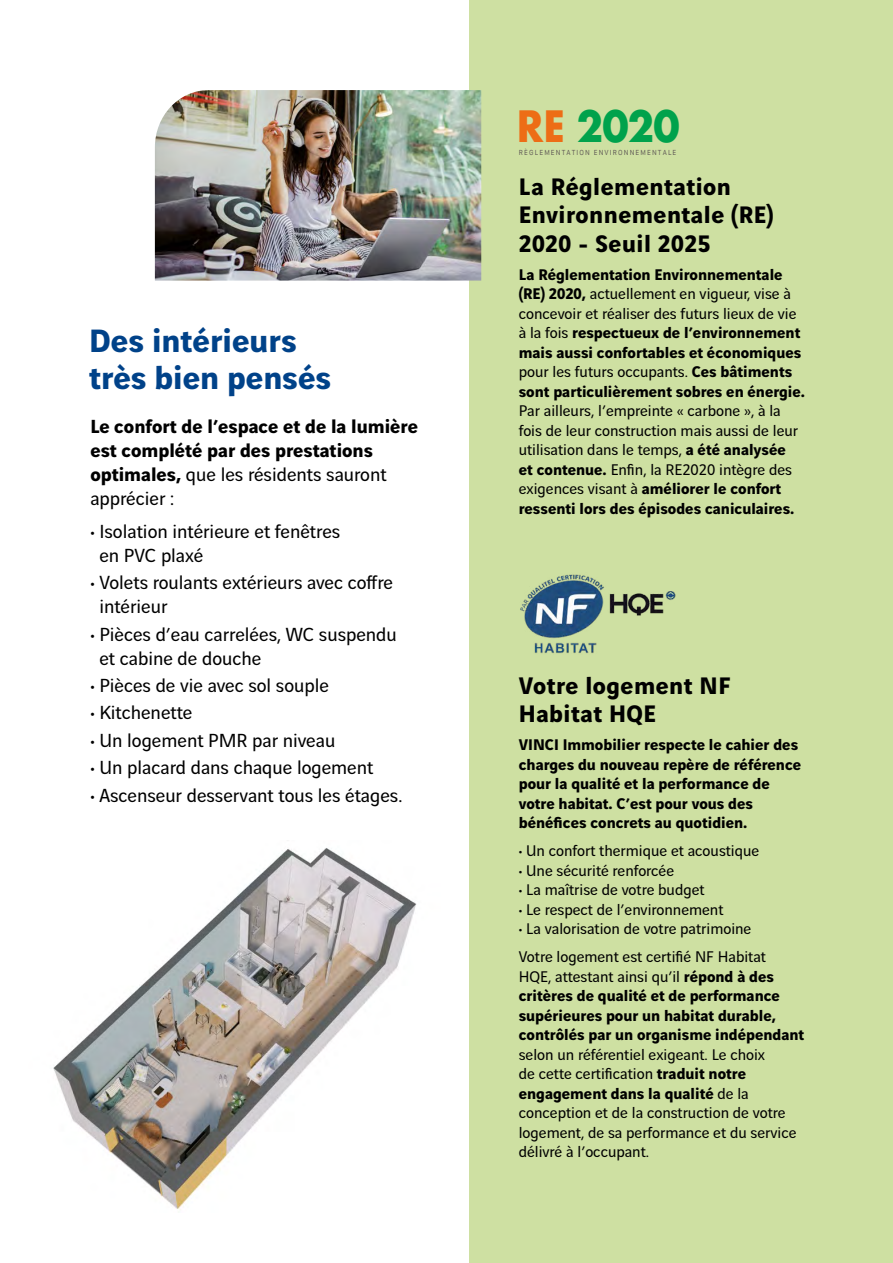
<style>
.page{position:relative;width:893px;height:1263px;background:#fff}
.page>*{position:absolute;margin:0;border:0;box-sizing:border-box;transform-origin:0 0}
.t1{font:700 42px "Futura";letter-spacing:-.02em;color:#00a24c;scale:.92 1}
.t2{font:700 34.5px/36.6px "Vinci Sans";color:#004289}
.t3{font:700 25.5px/28.5px "Vinci Sans";letter-spacing:.02em;color:#000}
.t4{font:20.25px/24px "Vinci Sans";color:#000}
.t5{font:700 20.25px/24px "Vinci Sans";color:#000}
.t6{font:16.5px/19.5px "Vinci Sans";color:#000}
.t7{font:700 16.5px/19.5px "Vinci Sans";color:#000}
.t8{font:7.05px "Galvji";letter-spacing:.18em;color:#5a5352;scale:.9 1}
.s1{font-weight:400}
.s2{color:#ed6d16}
.s3{font-weight:700}
</style>
<div class="page">
<img style="left:53px;top:840px;width:417px;height:372px">
<div style="left:470px;top:0;width:423px;height:1263px;background:#cee0a2"></div>
<img style="left:155px;top:90px;width:326px;height:191px">
<img style="left:520px;top:574px;width:156px;height:79px">
<h2 class="t2" style="left:89px;top:319px;width:244px">Des intérieurs très bien pensés</h2>
<p class="t5" style="left:90px;top:412px;width:329px">Le confort de l’espace et de la lumière est complété par des prestations optimales, <span class="s1">que les résidents sauront apprécier :</span></p>
<p class="t4" style="left:99px;top:517px;width:242px;text-indent:-9px">• Isolation intérieure et fenêtres en PVC plaxé</p>
<p class="t4" style="left:99px;top:569px;width:295px;text-indent:-9px">• Volets roulants extérieurs avec coffre intérieur</p>
<p class="t4" style="left:99px;top:620px;width:299px;text-indent:-9px">• Pièces d’eau carrelées, WC suspendu et cabine de douche</p>
<p class="t4" style="left:90px;top:671px;width:240px">• Pièces de vie avec sol souple</p>
<p class="t4" style="left:90px;top:699px;width:104px">• Kitchenette</p>
<p class="t4" style="left:90px;top:726px;width:246px">• Un logement PMR par niveau</p>
<p class="t4" style="left:90px;top:754px;width:285px">• Un placard dans chaque logement</p>
<p class="t4" style="left:90px;top:781px;width:314px">• Ascenseur desservant tous les étages.</p>
<h1 class="t1" style="left:517px;top:96px;width:179px"><span class="s2">RE</span> 2020</h1>
<p class="t8" style="left:519px;top:149px;width:177px">RÈGLEMENTATION ENVIRONNEMENTALE</p>
<h3 class="t3" style="left:519px;top:169px;width:256px">La Réglementation<br>Environnementale (RE)<br>2020 - Seuil 2025</h3>
<p class="t7" style="left:519px;top:263px;width:288px">La Réglementation Environnementale (RE) 2020, <span class="s1">actuellement en vigueur, vise à concevoir et réaliser des futurs lieux de vie à la fois</span> respectueux de l’environnement mais aussi confortables et économiques <span class="s1">pour les futurs occupants.</span> Ces bâtiments sont particulièrement sobres en énergie.</p>
<p class="t6" style="left:519px;top:400px;width:281px">Par ailleurs, l’empreinte « carbone », à la fois de leur construction mais aussi de leur utilisation dans le temps, <span class="s3">a été analysée et contenue.</span> Enfin, la RE2020 intègre des exigences visant à <span class="s3">améliorer le confort ressenti lors des épisodes caniculaires.</span></p>
<h3 class="t3" style="left:519px;top:668px;width:213px">Votre logement NF<br>Habitat HQE</h3>
<p class="t7" style="left:519px;top:733px;width:284px">VINCI Immobilier respecte le cahier des charges du nouveau repère de référence pour la qualité et la performance de votre habitat. C’est pour vous des bénéfices concrets au quotidien.</p>
<p class="t6" style="left:519px;top:840px;width:242px">• Un confort thermique et acoustique</p>
<p class="t6" style="left:519px;top:859px;width:157px">• Une sécurité renforcée</p>
<p class="t6" style="left:519px;top:879px;width:187px">• La maîtrise de votre budget</p>
<p class="t6" style="left:519px;top:898px;width:206px">• Le respect de l’environnement</p>
<p class="t6" style="left:519px;top:913px;width:249px;line-height:28px">• La valorisation de votre patrimoine<br>Votre logement est certifié NF Habitat</p>
<p class="t7" style="left:519px;top:965px;width:287px"><span class="s1">HQE, attestant ainsi qu’il</span> répond à des critères de qualité et de performance supérieures pour un habitat durable, contrôlés par un organisme indépendant</p>
<p class="t6" style="left:519px;top:1043px;width:279px">selon un référentiel exigeant. Le choix<br>de cette certification <span class="s3">traduit notre engagement dans la qualité</span> de la conception et de la construction de votre logement, de sa performance et du service délivré à l’occupant.</p>
</div>
